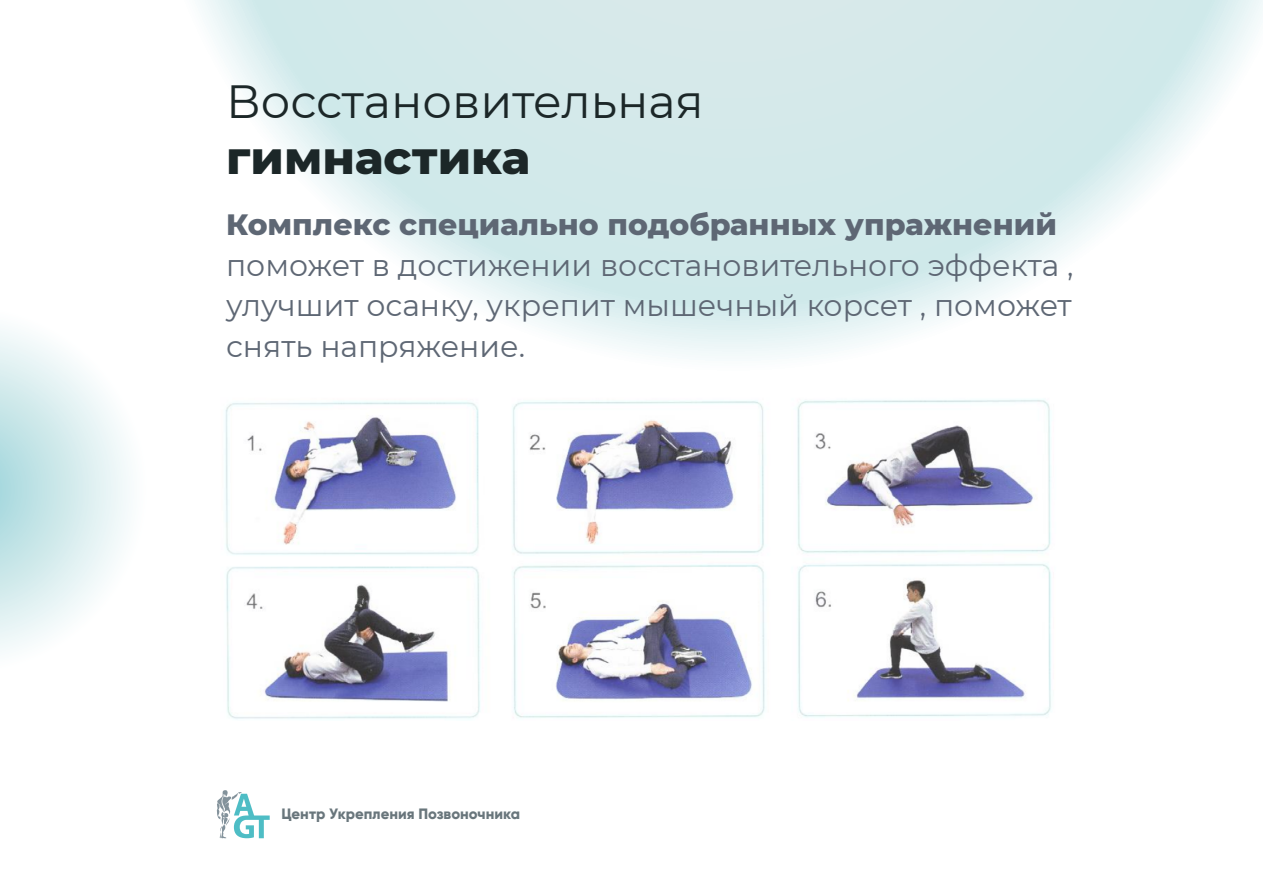
<style>
.page{position:relative;width:1263px;height:893px;background:#fff}
.page>*{position:absolute;margin:0;border:0;box-sizing:border-box;transform-origin:0 0}
.t1{font:46.5px "Montserrat";color:#1c2728}
.t2{font:800 46.5px "Montserrat";color:#1c2728}
.t3{font:30px/40.5px "Montserrat";color:#5e6774;text-align:justify}
.t4{font:800 30px "Montserrat";color:#5e6774}
.t5{font:800 15px "Gilroy";color:#69767c}
</style>
<div class="page">
<svg style="left:199px;top:0;width:1064px;height:356px"></svg>
<img style="left:225px;top:399px;width:826px;height:320px">
<svg style="left:0;top:329px;width:129px;height:321px"></svg>
<svg style="left:217px;top:790px;width:52px;height:48px"></svg>
<h1 class="t1" style="left:226px;top:70px;width:479px">Восстановительная</h1>
<h1 class="t2" style="left:226px;top:123px;width:306px">гимнастика</h1>
<p class="t4" style="left:226px;top:203px;width:832px">Комплекс специально подобранных упражнений</p>
<p class="t3" style="left:226px;top:244px;width:849px">поможет в достижении восстановительного эффекта , улучшит осанку, укрепит мышечный корсет , поможет снять напряжение.</p>
<p class="t5" style="left:282px;top:804px;width:240px">Центр Укрепления Позвоночника</p>
</div>
